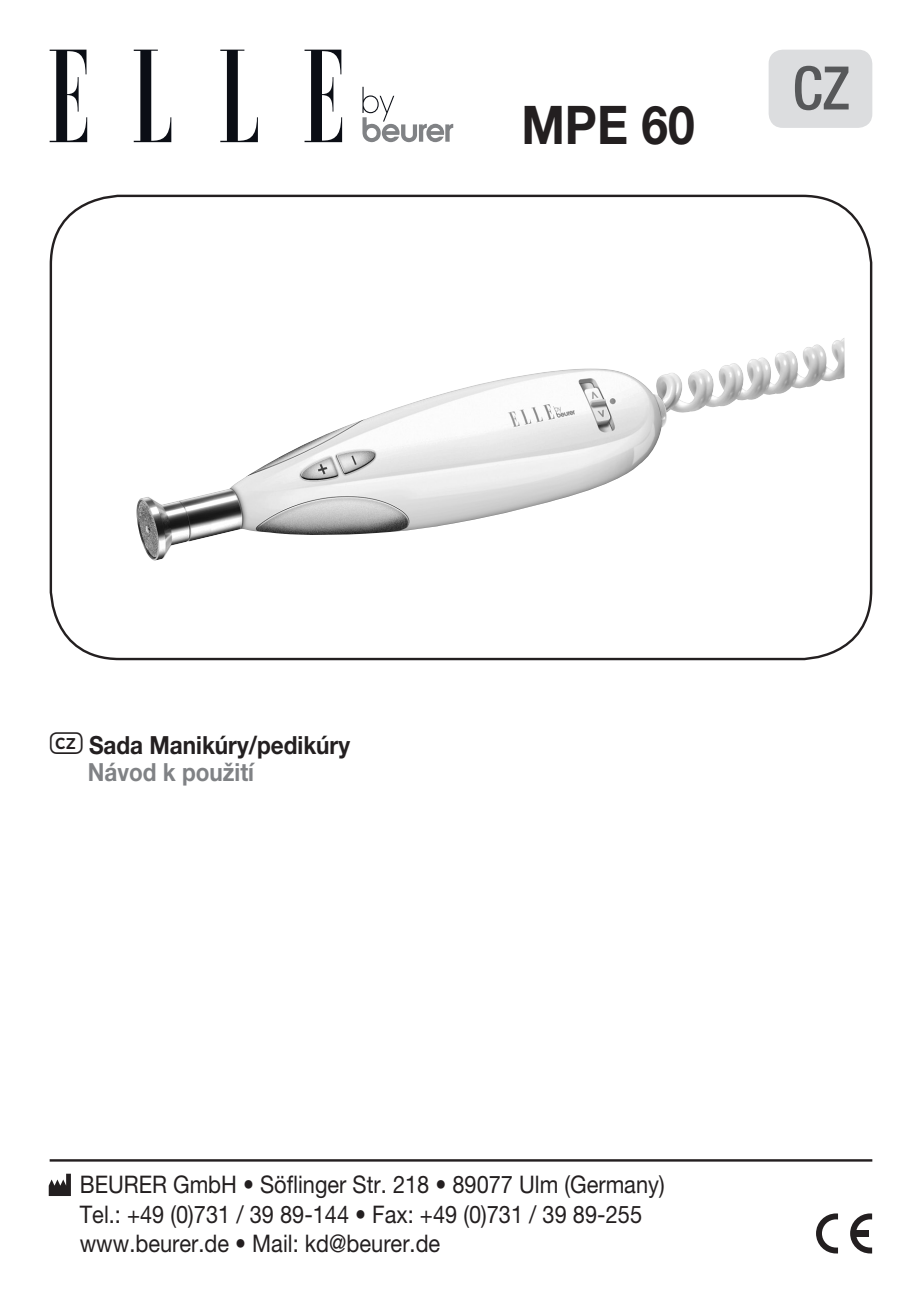
<style>
.page{position:relative;width:922px;height:1312px;background:#fff}
.page>*{position:absolute;margin:0;border:0;box-sizing:border-box;transform-origin:0 0}
.t1{font:500 condensed 60px "Helvetica Neue LT Pro";color:#57585a}
.t2{font:700 53.25px "Helvetica Neue LTW1 G";color:#231f20;scale:.9 1}
.t3{font:700 25px/27.5px "Helvetica Neue LT Pro";color:#231f20;scale:.9 1}
.t4{font:24.25px/29px "Helvetica Neue LT Pro";color:#231f20;scale:.9 1}
.s1{font-family:"Laend Beurer 2012";font-size:32.5px}
.s2{color:#808285}
</style>
<div class="page">
<hr style="left:50px;top:1158px;width:822px;height:3px;background:#231f20">
<svg style="left:850px;top:1213px;width:21px;height:40px"></svg>
<div style="left:854px;top:1230px;width:13px;height:6px;background:#231f20"></div>
<svg style="left:816px;top:1213px;width:21px;height:40px"></svg>
<svg style="left:49px;top:1173px;width:22px;height:22px"></svg>
<div style="left:768px;top:50px;width:104px;height:78px;background:#dcdddf;border-radius:14px"></div>
<svg style="left:50px;top:50px;width:37px;height:92px"></svg>
<svg style="left:304px;top:50px;width:38px;height:92px"></svg>
<svg style="left:134px;top:50px;width:37px;height:92px"></svg>
<svg style="left:220px;top:50px;width:38px;height:92px"></svg>
<svg style="left:362px;top:87px;width:91px;height:55px"></svg>
<img style="left:136px;top:338px;width:708px;height:223px">
<h2 class="t2" style="left:521px;top:93px;width:194px">MPE 60</h2>
<h1 class="t1" style="left:792px;top:52px;width:59px">CZ</h1>
<p class="t3" style="left:88px;top:730px;width:293px;text-indent:-38px"><span class="s1">z</span> Sada Manikúry/pedikúry<br><span class="s2">Návod k použití</span></p>
<p class="t4" style="left:80px;top:1169px;width:651px">BEURER GmbH • Söflinger Str. 218 • 89077 Ulm (Germany)<br>Tel.: +49 (0)731 / 39 89-144 • Fax: +49 (0)731 / 39 89-255 www.beurer.de • Mail: kd@beurer.de</p>
</div>
